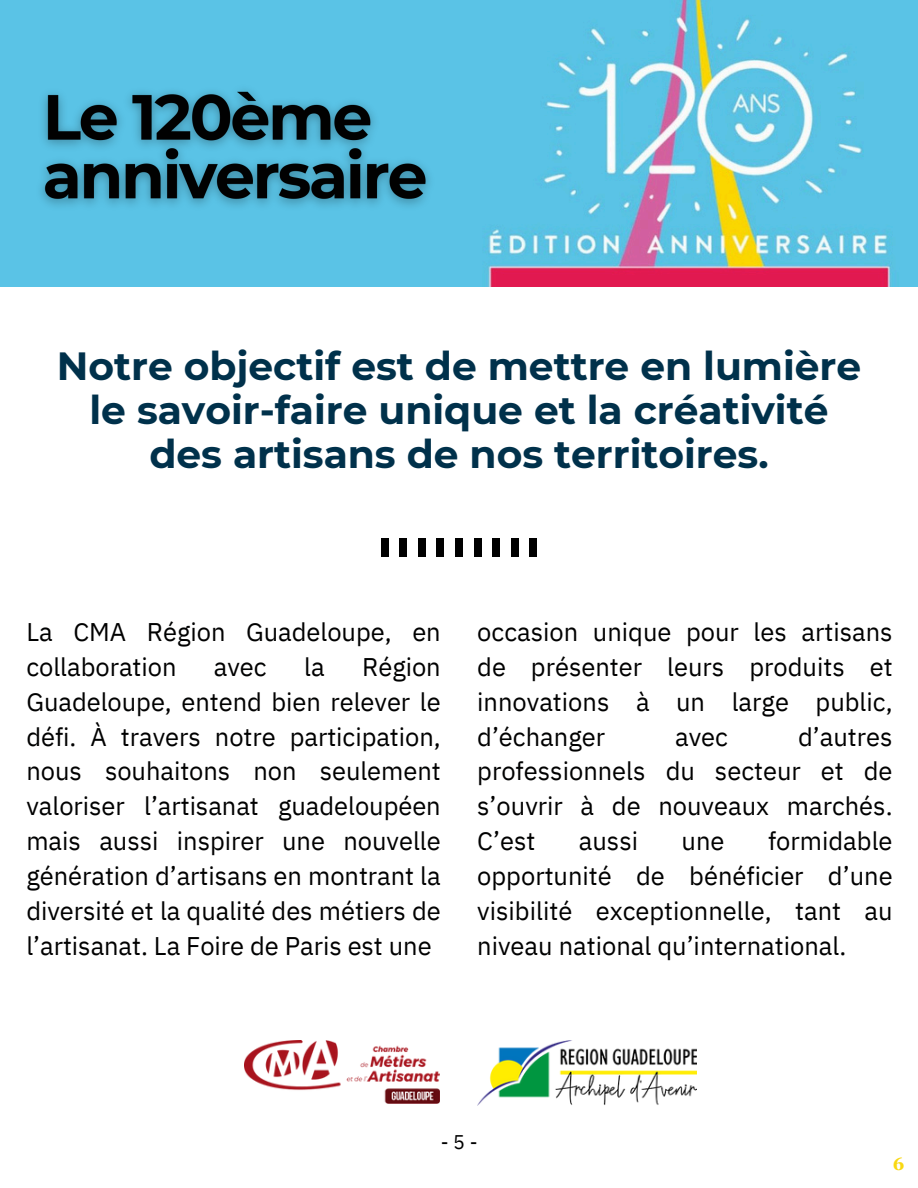
<style>
.page{position:relative;width:918px;height:1188px;background:#fff}
.page>*{position:absolute;margin:0;border:0;box-sizing:border-box;transform-origin:0 0}
.t1{font:700 39.3px/43.8px "Montserrat";color:#00314b;text-align:center}
.t2{font:25.5px/34.8px "IBM Plex Sans";color:#000101;text-align:justify}
.t3{font:19.8px "IBM Plex Sans";color:#000}
.t4{font:700 18px "Georgia Pro";color:#f9d811}
</style>
<div class="page">
<div style="left:530px;top:538px;width:7px;height:19px;background:#000"></div>
<div style="left:381px;top:538px;width:7px;height:19px;background:#000"></div>
<div style="left:400px;top:538px;width:7px;height:19px;background:#000"></div>
<div style="left:418px;top:538px;width:7px;height:19px;background:#000"></div>
<div style="left:437px;top:538px;width:7px;height:19px;background:#000"></div>
<div style="left:456px;top:538px;width:6px;height:19px;background:#000"></div>
<div style="left:474px;top:538px;width:7px;height:19px;background:#000"></div>
<div style="left:493px;top:538px;width:7px;height:19px;background:#000"></div>
<div style="left:511px;top:538px;width:7px;height:19px;background:#000"></div>
<img style="left:0;top:0;width:918px;height:287px">
<img style="left:30px;top:77px;width:412px;height:142px">
<img style="left:244px;top:1040px;width:196px;height:63px">
<img style="left:477px;top:1040px;width:220px;height:65px">
<h2 class="t1" style="left:57px;top:344px;width:806px">Notre objectif est de mettre en lumière le savoir-faire unique et la créativité des artisans de nos territoires.</h2>
<h3 class="t2" style="left:26px;top:614px;width:416px">La CMA Région Guadeloupe, en collaboration</h3>
<h3 class="t2" style="left:26px;top:649px;width:416px;text-indent:336px">Région Guadeloupe, entend bien relever le défi. À travers notre participation, nous souhaitons non seulement valoriser l’artisanat guadeloupéen mais aussi inspirer une nouvelle génération d’artisans en montrant la diversité et la qualité des métiers de l’artisanat. La Foire de Paris est une</h3>
<h3 class="t2" style="left:214px;top:649px;width:54px">avec</h3>
<h3 class="t2" style="left:304px;top:649px;width:22px">la</h3>
<h3 class="t2" style="left:477px;top:614px;width:417px">occasion unique pour les artisans de présenter leurs produits et innovations à un large public, d’échanger</h3>
<h3 class="t2" style="left:477px;top:719px;width:417px;text-indent:321px">d’autres professionnels du secteur et de s’ouvrir à de nouveaux marchés.<br>C’est</h3>
<h3 class="t2" style="left:675px;top:719px;width:54px">avec</h3>
<h3 class="t2" style="left:477px;top:823px;width:417px;text-indent:291px">formidable opportunité de bénéficier d’une visibilité exceptionnelle, tant au niveau national qu’international.</h3>
<h3 class="t2" style="left:579px;top:823px;width:61px">aussi</h3>
<h3 class="t2" style="left:682px;top:823px;width:44px">une</h3>
<p class="t3" style="left:441px;top:1129px;width:38px">-5-</p>
<p class="t4" style="left:893px;top:1153px;width:13px">6</p>
</div>
